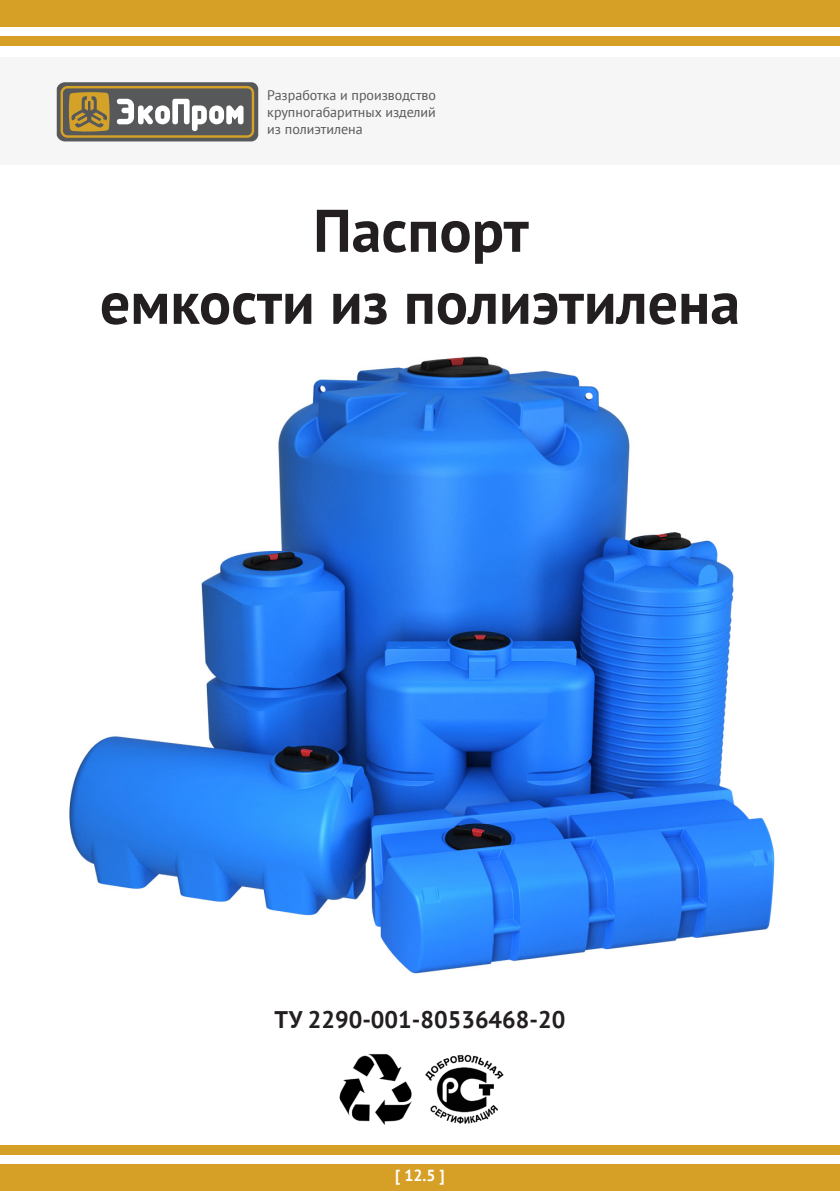
<style>
.page{position:relative;width:840px;height:1191px;background:#fff}
.page>*{position:absolute;margin:0;border:0;box-sizing:border-box;transform-origin:0 0}
.Титульный_заголовок{font:700 60px "PT Sans";color:#231f20}
.ТУ{font:700 24px "PT Sans";color:#231f20}
.Версия{font:700 16px "PT Sans";color:#fff}
.Адресная_строка{font:14px "PT Sans";color:#57585a}
</style>
<div class="page">
<div style="left:0;top:0;width:839px;height:27px;background:#d69f26"></div>
<div style="left:0;top:36px;width:839px;height:9px;background:#d69f26"></div>
<div style="left:0;top:1164px;width:839px;height:27px;background:#d69f26"></div>
<div style="left:0;top:1145px;width:839px;height:10px;background:#d69f26"></div>
<div style="left:0;top:57px;width:839px;height:107px;background:#f6f6f6"></div>
<div style="left:57px;top:82px;width:201px;height:59px;background:#57585a;border-radius:7px"></div>
<svg style="left:60px;top:86px;width:194px;height:52px"></svg>
<img style="left:339px;top:1054px;width:73px;height:71px">
<img style="left:425px;top:1054px;width:79px;height:70px">
<img style="left:69px;top:356px;width:706px;height:618px">
<p class="Адресная_строка" style="left:267px;top:86px;width:170px">Разработка и производство</p>
<p class="Адресная_строка" style="left:267px;top:103px;width:170px">крупногабаритных изделий</p>
<p class="Адресная_строка" style="left:267px;top:120px;width:97px">из полиэтилена</p>
<p class="Титульный_заголовок" style="left:313px;top:191px;width:217px">Паспорт</p>
<p class="Титульный_заголовок" style="left:100px;top:263px;width:641px">емкости из полиэтилена</p>
<p class="ТУ" style="left:274px;top:1003px;width:292px">ТУ 2290-001-80536468-20</p>
<p class="Версия" style="left:395px;top:1164px;width:51px">[ 12.5 ]</p>
</div>
